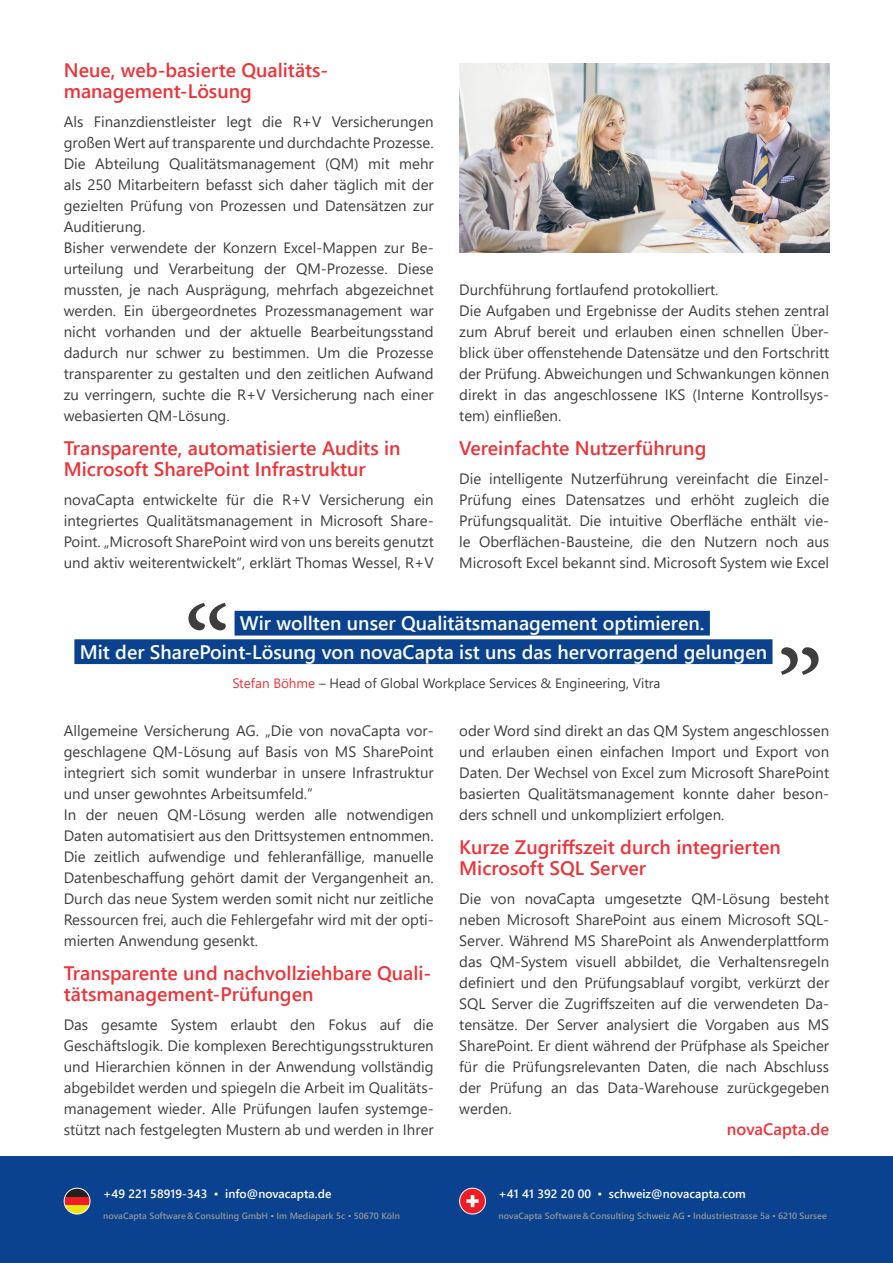
<style>
.page{position:relative;width:893px;height:1263px;background:#fff}
.page>*{position:absolute;margin:0;border:0;box-sizing:border-box;transform-origin:0 0}
.Überschriften_Texte{font:600 19.5px/21px "Segoe UI";color:#ee3339}
.Zitat_Fließtext{font:600 19.5px "Segoe UI";color:#fff}
.t1{font:600 16.5px "Segoe UI";color:#ee3339}
.Fließtext{font:15px/21px "Segoe UI";color:#3e3e3f;text-align:justify}
.Zitat_Autor{font:13.5px "Segoe UI";color:#3e3e3f}
.t2{font:600 12px "Segoe UI";letter-spacing:.005em;color:#fff}
.t3{font:600 9px "Segoe UI";letter-spacing:.005em;color:#939598}
.s1{color:#ee3339}
.s2{font-weight:400}
.s3{font-weight:400;color:#a8a9ad}
</style>
<div class="page">
<div style="left:0;top:1156px;width:893px;height:107px;background:#0a428f"></div>
<div style="left:460px;top:1188px;width:25px;height:26px;background:#ee1d23;border-radius:50%"></div>
<div style="left:459px;top:1188px;width:27px;height:26px;border:1px solid #fff;border-radius:50%"></div>
<svg style="left:466px;top:1199px;width:13px;height:4px"></svg>
<svg style="left:471px;top:1195px;width:3px;height:12px"></svg>
<svg style="left:64px;top:1188px;width:26px;height:9px"></svg>
<div style="left:64px;top:1197px;width:26px;height:8px;background:#ee1d23"></div>
<svg style="left:64px;top:1205px;width:26px;height:9px"></svg>
<div style="left:64px;top:1188px;width:26px;height:26px;border:1px solid #fff;border-radius:50%"></div>
<div style="left:235px;top:611px;width:475px;height:24px;background:#0a428f"></div>
<div style="left:74px;top:639px;width:698px;height:25px;background:#0a428f"></div>
<svg style="left:188px;top:603px;width:38px;height:27px"></svg>
<svg style="left:781px;top:647px;width:38px;height:28px"></svg>
<img style="left:459px;top:64px;width:370px;height:189px">
<p class="Überschriften_Texte" style="left:64px;top:58px;width:266px">Neue, web-basierte Qualitäts-</p>
<p class="Überschriften_Texte" style="left:64px;top:79px;width:190px">management-Lösung</p>
<p class="Fließtext" style="left:64px;top:110px;width:371px">Als Finanzdienstleister legt die R+V Versicherungen großen Wert auf transparente und durchdachte Prozesse.<br>Die Abteilung Qualitätsmanagement (QM) mit mehr als 250 Mitarbeitern befasst sich daher täglich mit der gezielten Prüfung von Prozessen und Datensätzen zur Auditierung.</p>
<p class="Fließtext" style="left:64px;top:236px;width:371px">Bisher verwendete der Konzern Excel-Mappen zur Be&shy;urteilung und Verarbeitung der QM-Prozesse. Diese mussten, je nach Ausprägung, mehrfach abgezeichnet werden. Ein übergeordnetes Prozessmanagement war nicht vorhanden und der aktuelle Bearbeitungsstand dadurch nur schwer zu bestimmen. Um die Prozesse transparenter zu gestalten und den zeitlichen Aufwand zu verringern, suchte die R+V Versicherung nach einer webasierten QM-Lösung.</p>
<p class="Überschriften_Texte" style="left:64px;top:436px;width:338px">Transparente, automatisierte Audits in<br>Microsoft SharePoint Infrastruktur</p>
<p class="Fließtext" style="left:64px;top:488px;width:371px;text-align:left">novaCapta entwickelte für die R+V Versicherung ein integriertes Qualitätsmanagement in Microsoft Share-Point. „Microsoft SharePoint wird von uns bereits genutzt und aktiv weiterentwickelt“, erklärt Thomas Wessel, R+V</p>
<p class="Fließtext" style="left:459px;top:278px;width:261px">Durchführung fortlaufend protokolliert.</p>
<p class="Fließtext" style="left:459px;top:299px;width:371px">Die Aufgaben und Ergebnisse der Audits stehen zentral zum Abruf bereit und erlauben einen schnellen Über&shy;blick über offenstehende Datensätze und den Fortschritt der Prüfung. Abweichungen und Schwankungen können direkt in das angeschlossene IKS (Interne Kontrollsys&shy;tem) einfließen.</p>
<p class="Überschriften_Texte" style="left:459px;top:436px;width:249px">Vereinfachte Nutzerführung</p>
<p class="Fließtext" style="left:459px;top:467px;width:371px">Die intelligente Nutzerführung vereinfacht die Einzel-Prüfung eines Datensatzes und erhöht zugleich die Prüfungsqualität. Die intuitive Oberfläche enthält vie&shy;le Oberflächen-Bausteine, die den Nutzern noch aus Microsoft Excel bekannt sind. Microsoft System wie Excel</p>
<p class="Zitat_Fließtext" style="left:240px;top:605px;width:466px">Wir wollten unser Qualitätsmanagement optimieren.</p>
<p class="Zitat_Fließtext" style="left:80px;top:633px;width:689px">Mit der SharePoint-Lösung von novaCapta ist uns das hervorragend gelungen</p>
<p class="Zitat_Autor" style="left:233px;top:671px;width:429px"><span class="s1">Stefan Böhme</span> – Head of Global Workplace Services &amp; Engineering, Vitra</p>
<p class="Fließtext" style="left:64px;top:719px;width:371px">Allgemeine Versicherung AG. „Die von novaCapta vor&shy;geschlagene QM-Lösung auf Basis von MS SharePoint integriert sich somit wunderbar in unsere Infrastruktur und unser gewohntes Arbeitsumfeld.“</p>
<p class="Fließtext" style="left:64px;top:803px;width:371px">In der neuen QM-Lösung werden alle notwendigen Daten automatisiert aus den Drittsystemen entnommen.<br>Die zeitlich aufwendige und fehleranfällige, manuelle Datenbeschaffung gehört damit der Vergangenheit an.<br>Durch das neue System werden somit nicht nur zeitliche Ressourcen frei, auch die Fehlergefahr wird mit der opti&shy;mierten Anwendung gesenkt.</p>
<p class="Überschriften_Texte" style="left:64px;top:961px;width:369px">Transparente und nachvollziehbare Quali&shy;tätsmanagement-Prüfungen</p>
<p class="Fließtext" style="left:64px;top:1013px;width:371px">Das gesamte System erlaubt den Fokus auf die Geschäftslogik. Die komplexen Berechtigungsstrukturen und Hierarchien können in der Anwendung vollständig abgebildet werden und spiegeln die Arbeit im Qualitäts&shy;management wieder. Alle Prüfungen laufen systemge&shy;stützt nach festgelegten Mustern ab und werden in Ihrer</p>
<p class="t2" style="left:103px;top:1182px;width:230px">+49 221 58919-343 <span class="s2">▪</span> info@novacapta.de</p>
<p class="t3" style="left:103px;top:1207px;width:298px">novaCapta Software&amp;Consulting GmbH <span class="s3">▪</span> Im Mediapark 5c <span class="s2">▪</span> 50670 Köln</p>
<p class="Fließtext" style="left:459px;top:719px;width:371px">oder Word sind direkt an das QM System angeschlossen und erlauben einen einfachen Import und Export von Daten. Der Wechsel von Excel zum Microsoft SharePoint basierten Qualitätsmanagement konnte daher beson&shy;ders schnell und unkompliziert erfolgen.</p>
<p class="Überschriften_Texte" style="left:459px;top:835px;width:323px">Kurze Zugriffszeit durch integrierten</p>
<p class="Überschriften_Texte" style="left:459px;top:856px;width:188px">Microsoft SQL Server</p>
<p class="Fließtext" style="left:459px;top:887px;width:371px">Die von novaCapta umgesetzte QM-Lösung besteht neben Microsoft SharePoint aus einem Microsoft SQL-Server. Während MS SharePoint als Anwenderplattform das QM-System visuell abbildet, die Verhaltensregeln definiert und den Prüfungsablauf vorgibt, verkürzt der SQL Server die Zugriffszeiten auf die verwendeten Da&shy;tensätze. Der Server analysiert die Vorgaben aus MS SharePoint. Er dient während der Prüfphase als Speicher für die Prüfungsrelevanten Daten, die nach Abschluss der Prüfung an das Data-Warehouse zurückgegeben werden.</p>
<p class="t1" style="left:727px;top:1113px;width:104px">novaCapta.de</p>
<p class="t2" style="left:499px;top:1182px;width:249px">+41 41 392 20 00 <span class="s2">▪</span> schweiz@novacapta.com</p>
<p class="t3" style="left:499px;top:1207px;width:330px">novaCapta Software&amp;Consulting Schweiz AG <span class="s3">▪</span> Industriestrasse 5a <span class="s2">▪</span> 6210 Sursee</p>
</div>
